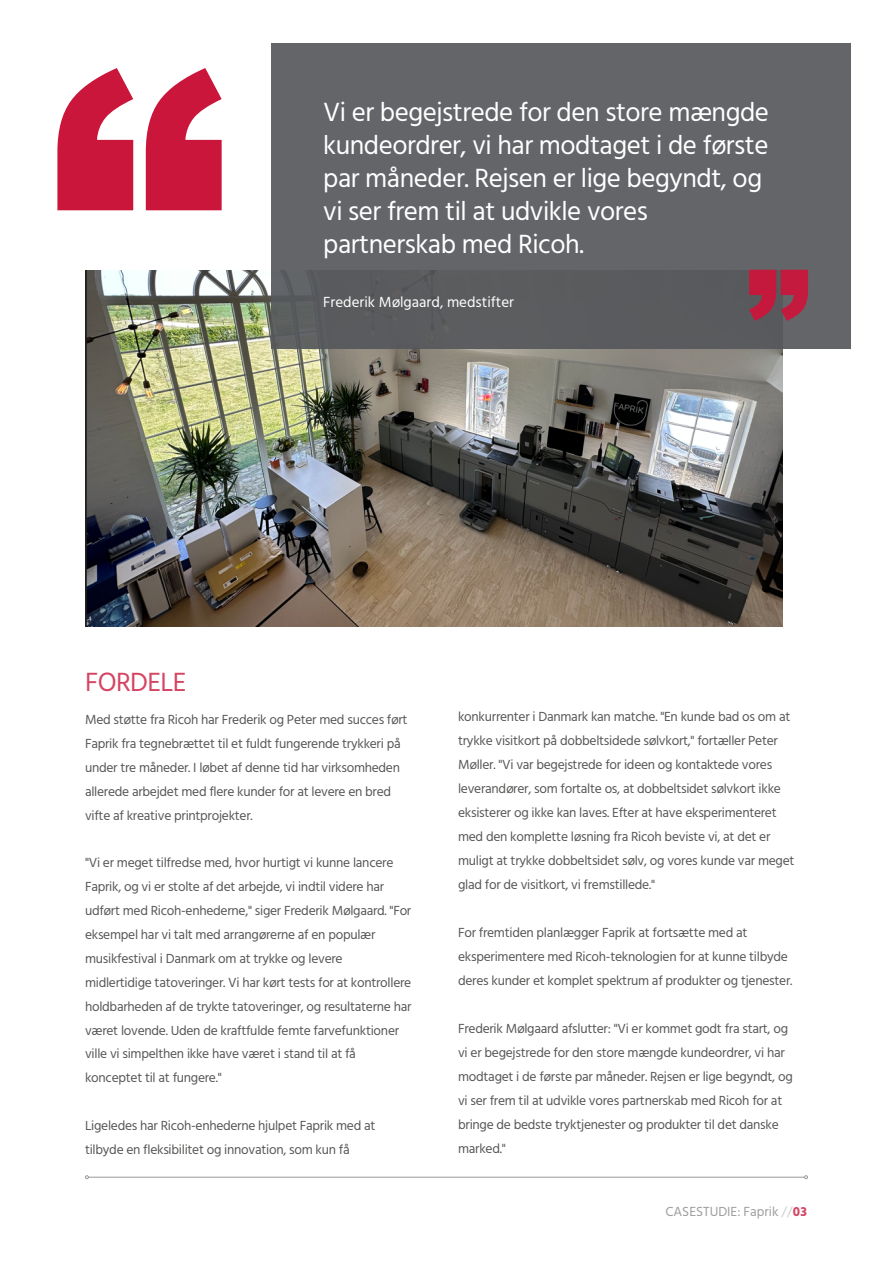
<style>
.page{position:relative;width:893px;height:1263px;background:#fff}
.page>*{position:absolute;margin:0;border:0;box-sizing:border-box;transform-origin:0 0}
.t1{font:27px/33px "Hind";letter-spacing:-.015em;color:#fff}
.t2{font:27px "Hind";letter-spacing:-.02em;color:#d44562}
.t3{font:15px "Hind";color:#fff}
.t4{font:13.5px/23.9px "Hind";letter-spacing:-.02em;color:#575756}
.t5{font:13.5px "Hind";color:#9d9d9c}
.s1{color:#c7ced2}
.s2{font-weight:700;color:#d44562}
</style>
<div class="page">
<img style="left:85px;top:270px;width:698px;height:356px">
<svg style="left:57px;top:68px;width:165px;height:142px"></svg>
<div style="left:271px;top:43px;width:579px;height:305px;background:#636569"></div>
<svg style="left:749px;top:270px;width:59px;height:51px"></svg>
<hr style="left:88px;top:1177px;width:716px;height:1px;background:#878787">
<svg style="left:85px;top:1175px;width:4px;height:4px"></svg>
<svg style="left:804px;top:1175px;width:4px;height:4px"></svg>
<h1 class="t1" style="left:323px;top:97px;width:447px">Vi er begejstrede for den store mængde kundeordrer, vi har modtaget i de første par måneder. Rejsen er lige begyndt, og vi ser frem til at udvikle vores partnerskab med Ricoh.</h1>
<p class="t3" style="left:323px;top:291px;width:192px">Frederik Mølgaard, medstifter</p>
<h1 class="t2" style="left:85px;top:664px;width:103px">FORDELE</h1>
<p class="t4" style="left:85px;top:708px;width:324px">Med støtte fra Ricoh har Frederik og Peter med succes ført Faprik fra tegnebrættet til et fuldt fungerende trykkeri på under tre måneder. I løbet af denne tid har virksomheden allerede arbejdet med flere kunder for at levere en bred vifte af kreative printprojekter.</p>
<p class="t4" style="left:85px;top:852px;width:328px">"Vi er meget tilfredse med, hvor hurtigt vi kunne lancere Faprik, og vi er stolte af det arbejde, vi indtil videre har udført med Ricoh-enhederne," siger Frederik Mølgaard. "For eksempel har vi talt med arrangørerne af en populær musikfestival i Danmark om at trykke og levere midlertidige tatoveringer. Vi har kørt tests for at kontrollere holdbarheden af de trykte tatoveringer, og resultaterne har været lovende. Uden de kraftfulde femte farvefunktioner ville vi simpelthen ikke have været i stand til at få konceptet til at fungere."</p>
<p class="t4" style="left:85px;top:1114px;width:292px">Ligeledes har Ricoh-enhederne hjulpet Faprik med at tilbyde en fleksibilitet og innovation, som kun få</p>
<p class="t4" style="left:458px;top:705px;width:338px">konkurrenter i Danmark kan matche. "En kunde bad os om at trykke visitkort på dobbeltsidede sølvkort," fortæller Peter Møller. "Vi var begejstrede for ideen og kontaktede vores leverandører, som fortalte os, at dobbeltsidet sølvkort ikke eksisterer og ikke kan laves. Efter at have eksperimenteret med den komplette løsning fra Ricoh beviste vi, at det er muligt at trykke dobbeltsidet sølv, og vores kunde var meget glad for de visitkort, vi fremstillede."</p>
<p class="t4" style="left:458px;top:921px;width:336px">For fremtiden planlægger Faprik at fortsætte med at eksperimentere med Ricoh-teknologien for at kunne tilbyde deres kunder et komplet spektrum af produkter og tjenester.</p>
<p class="t4" style="left:458px;top:1017px;width:336px">Frederik Mølgaard afslutter: "Vi er kommet godt fra start, og vi er begejstrede for den store mængde kundeordrer, vi har modtaget i de første par måneder. Rejsen er lige begyndt, og vi ser frem til at udvikle vores partnerskab med Ricoh for at bringe de bedste tryktjenester og produkter til det danske marked."</p>
<p class="t5" style="left:665px;top:1203px;width:143px">CASESTUDIE: Faprik <span class="s1">//</span><span class="s2">03</span></p>
</div>
